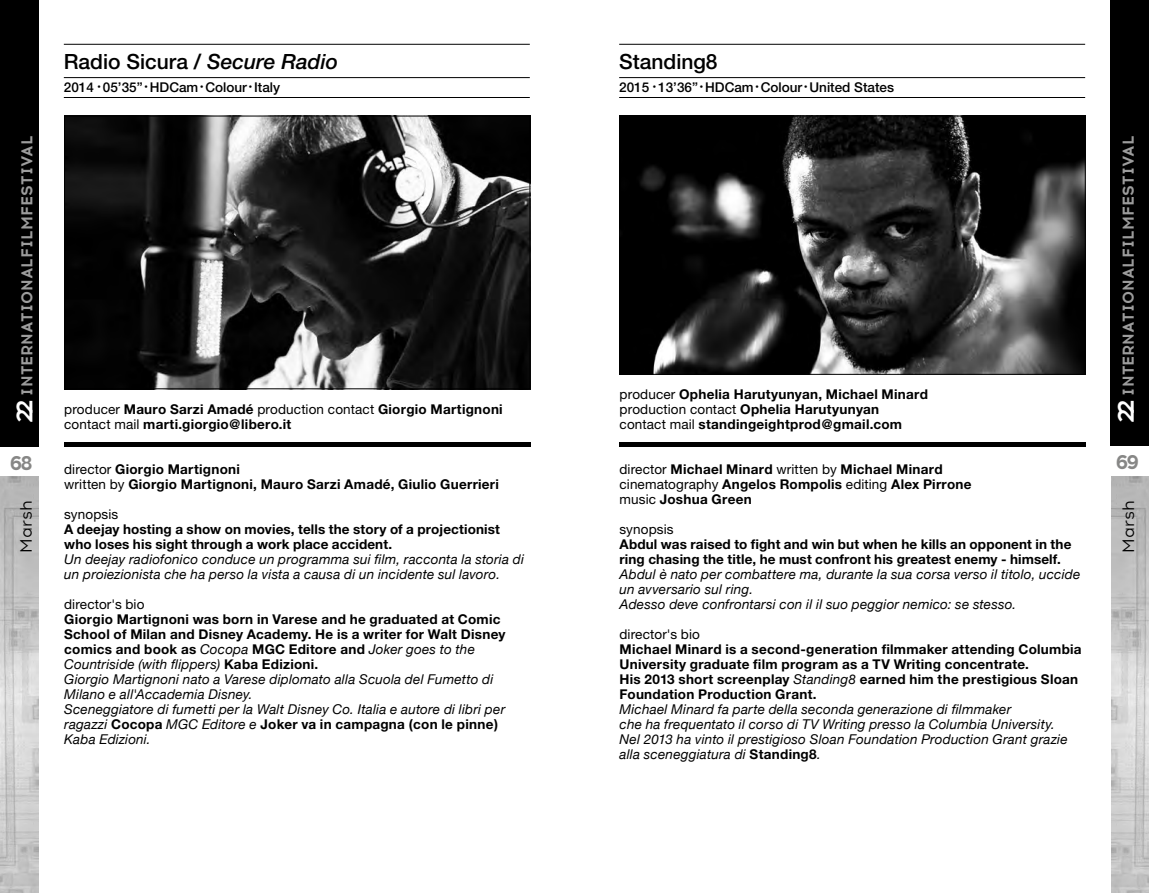
<style>
.page{position:relative;width:1149px;height:893px;background:#fff}
.page>*{position:absolute;margin:0;border:0;box-sizing:border-box;transform-origin:0 0}
.t1{font:500 21px "Helvetica Neue";color:#000}
.t2{font:700 20.25px "Acrom";color:#878786}
.t3{font:16.5px "Acrom";color:#000}
.t4{font:700 15.75px "Acrom";letter-spacing:.01em;color:#9c9c9c}
.t5{font:italic 13.5px/15px "Helvetica Neue";letter-spacing:.015em;color:#000}
.t6{font:700 13.5px/15px "Helvetica Neue";letter-spacing:.015em;color:#000}
.t7{font:500 13.5px "Helvetica Neue";color:#000}
.t8{font:13.5px "Helvetica Neue";letter-spacing:.01em;color:#000}
.s1{font-size:22.5px;color:#fff}
.s2{font-style:italic}
.s3{font-weight:400}
.s4{font-weight:700;font-style:normal}
.s5{font-weight:400;font-style:italic}
</style>
<div class="page">
<div style="left:0;top:0;width:38px;height:446px;background:#000"></div>
<div style="left:1110px;top:0;width:38px;height:446px;background:#000"></div>
<img style="left:0;top:476px;width:38px;height:417px">
<img style="left:1111px;top:477px;width:37px;height:416px">
<hr style="left:619px;top:44px;width:465px;height:1px;background:#000">
<hr style="left:619px;top:77px;width:465px;height:1px;background:#000">
<hr style="left:619px;top:97px;width:465px;height:1px;background:#000">
<img style="left:621px;top:118px;width:462px;height:255px">
<div style="left:619px;top:116px;width:466px;height:259px;border:1px solid #000"></div>
<div style="left:619px;top:442px;width:466px;height:5px;background:#000"></div>
<hr style="left:64px;top:44px;width:465px;height:1px;background:#000">
<hr style="left:64px;top:77px;width:465px;height:1px;background:#000">
<hr style="left:64px;top:97px;width:465px;height:1px;background:#000">
<img style="left:66px;top:118px;width:462px;height:269px">
<div style="left:64px;top:116px;width:466px;height:273px;border:1px solid #000"></div>
<div style="left:64px;top:442px;width:466px;height:5px;background:#000"></div>
<p class="t4" style="left:16px;top:423px;width:288px;rotate:-90deg"><span class="s1">22</span> INTERNATIONALFILMFESTIVAL</p>
<h1 class="t1" style="left:64px;top:49px;width:276px">Radio Sicura / <span class="s2">Secure Radio</span></h1>
<p class="t7" style="left:64px;top:79px;width:218px">2014 <sup>•</sup> 05’35” <sup>•</sup> HDCam <sup>•</sup> Colour <sup>•</sup> Italy</p>
<p class="t6" style="left:64px;top:401px;width:440px"><span class="s3">producer</span> Mauro Sarzi Amadé <span class="s3">production contact</span> Giorgio Martignoni <span class="s3">contact mail</span> marti.giorgio@libero.it</p>
<h1 class="t1" style="left:619px;top:49px;width:100px">Standing8</h1>
<p class="t7" style="left:619px;top:79px;width:276px">2015 <sup>•</sup> 13’36” <sup>•</sup> HDCam <sup>•</sup> Colour <sup>•</sup> United States</p>
<p class="t6" style="left:619px;top:386px;width:310px"><span class="s3">producer</span> Ophelia Harutyunyan, Michael Minard <span class="s3">production contact</span> Ophelia Harutyunyan <span class="s3">contact mail</span> standingeightprod@gmail.com</p>
<p class="t4" style="left:1116px;top:423px;width:288px;rotate:-90deg"><span class="s1">22</span> INTERNATIONALFILMFESTIVAL</p>
<h2 class="t2" style="left:10px;top:449px;width:24px">68</h2>
<h2 class="t2" style="left:1115px;top:448px;width:25px">69</h2>
<p class="t6" style="left:64px;top:461px;width:436px"><span class="s3">director</span> Giorgio Martignoni<br><span class="s3">written by</span> Giorgio Martignoni, Mauro Sarzi Amadé, Giulio Guerrieri</p>
<p class="t8" style="left:64px;top:506px;width:55px">synopsis</p>
<p class="t6" style="left:64px;top:521px;width:437px">A deejay hosting a show on movies, tells the story of a projectionist who loses his sight through a work place accident.</p>
<p class="t5" style="left:64px;top:552px;width:461px">Un deejay radiofonico conduce un programma sui film, racconta la storia di un proiezionista che ha perso la vista a causa di un incidente sul lavoro.</p>
<p class="t8" style="left:64px;top:596px;width:82px">director's bio</p>
<p class="t5" style="left:64px;top:612px;width:442px"><span class="s4">Giorgio Martignoni was born in Varese and he graduated at Comic School of Milan and Disney Academy. He is a writer for Walt Disney comics and book as</span> Cocopa <span class="s4">MGC Editore and</span> Joker goes to the Countriside (with flippers) <span class="s4">Kaba Edizioni.<br></span>Giorgio Martignoni nato a Varese diplomato alla Scuola del Fumetto di Milano e all'Accademia Disney.<br>Sceneggiatore di fumetti per la Walt Disney Co. Italia e autore di libri per ragazzi <span class="s4">Cocopa</span> MGC Editore e <span class="s4">Joker va in campagna (con le pinne)<br></span>Kaba Edizioni.</p>
<p class="t6" style="left:619px;top:461px;width:353px"><span class="s3">director</span> Michael Minard <span class="s3">written by</span> Michael Minard <span class="s3">cinematography</span> Angelos Rompolis <span class="s3">editing</span> Alex Pirrone <span class="s3">music</span> Joshua Green</p>
<p class="t8" style="left:619px;top:521px;width:55px">synopsis</p>
<p class="t6" style="left:619px;top:536px;width:453px">Abdul was raised to fight and win but when he kills an opponent in the ring chasing the title, he must confront his greatest enemy - himself.</p>
<p class="t5" style="left:619px;top:567px;width:462px">Abdul è nato per combattere ma, durante la sua corsa verso il titolo, uccide un avversario sul ring.<br>Adesso deve confrontarsi con il il suo peggior nemico: se stesso.</p>
<p class="t8" style="left:619px;top:626px;width:82px">director's bio</p>
<p class="t6" style="left:619px;top:641px;width:463px">Michael Minard is a second-generation filmmaker attending Columbia University graduate film program as a TV Writing concentrate.<br>His 2013 short screenplay <span class="s5">Standing8</span> earned him the prestigious Sloan Foundation Production Grant.</p>
<p class="t5" style="left:619px;top:702px;width:449px">Michael Minard fa parte della seconda generazione di filmmaker<br>che ha frequentato il corso di TV Writing presso la Columbia University.<br>Nel 2013 ha vinto il prestigioso Sloan Foundation Production Grant grazie alla sceneggiatura di <span class="s4">Standing8</span>.</p>
<p class="t3" style="left:16px;top:553px;width:54px;rotate:-90deg">Marsh</p>
<p class="t3" style="left:1117px;top:553px;width:54px;rotate:-90deg">Marsh</p>
</div>
